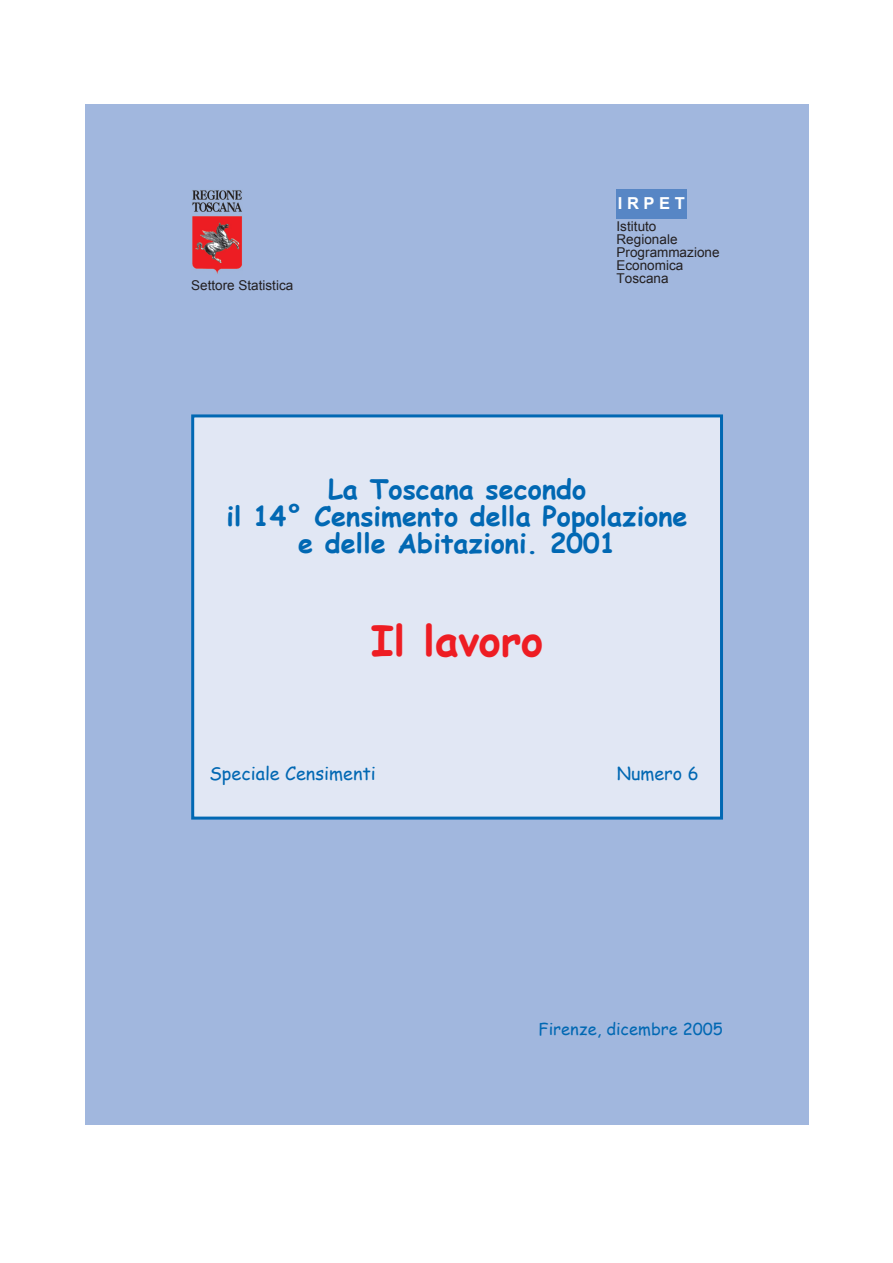
<style>
.page{position:relative;width:893px;height:1263px;background:#fff}
.page>*{position:absolute;margin:0;border:0;box-sizing:border-box;transform-origin:0 0}
.t1{font:700 42px "Comic Sans MS";color:#ee1d23}
.t2{font:700 27px/27px "Comic Sans MS";color:#0168b3;text-align:center}
.t3{font:18px "Comic Sans MS";color:#0168b3}
.t4{font:16.5px "Comic Sans MS";color:#0168b3}
.t5{font:700 16.5px "Arial";color:#fff}
.t6{font:13.5px/13px "Arial";color:#231f20}
</style>
<div class="page">
<div style="left:85px;top:104px;width:723px;height:1020px;background:#a1b7de"></div>
<div style="left:193px;top:416px;width:528px;height:402px;background:#e1e7f4"></div>
<div style="left:191px;top:414px;width:532px;height:406px;border:3px solid #0168b3"></div>
<img style="left:192px;top:190px;width:50px;height:84px">
<div style="left:616px;top:189px;width:70px;height:30px;background:#5786c5"></div>
<p class="t6" style="left:191px;top:278px;width:104px">Settore Statistica</p>
<p class="t5" style="left:618px;top:194px;width:69px">I R P E T</p>
<p class="t6" style="left:616px;top:220px;width:105px">Istituto<br>Regionale<br>Programmazione<br>Economica<br>Toscana</p>
<p class="t2" style="left:226px;top:475px;width:462px">La Toscana secondo<br>il 14° Censimento della Popolazione e delle Abitazioni. 2001</p>
<h1 class="t1" style="left:371px;top:610px;width:174px">Il lavoro</h1>
<p class="t3" style="left:209px;top:760px;width:168px">Speciale Censimenti</p>
<p class="t3" style="left:616px;top:760px;width:84px">Numero 6</p>
<p class="t4" style="left:538px;top:1017px;width:186px">Firenze, dicembre 2005</p>
</div>
